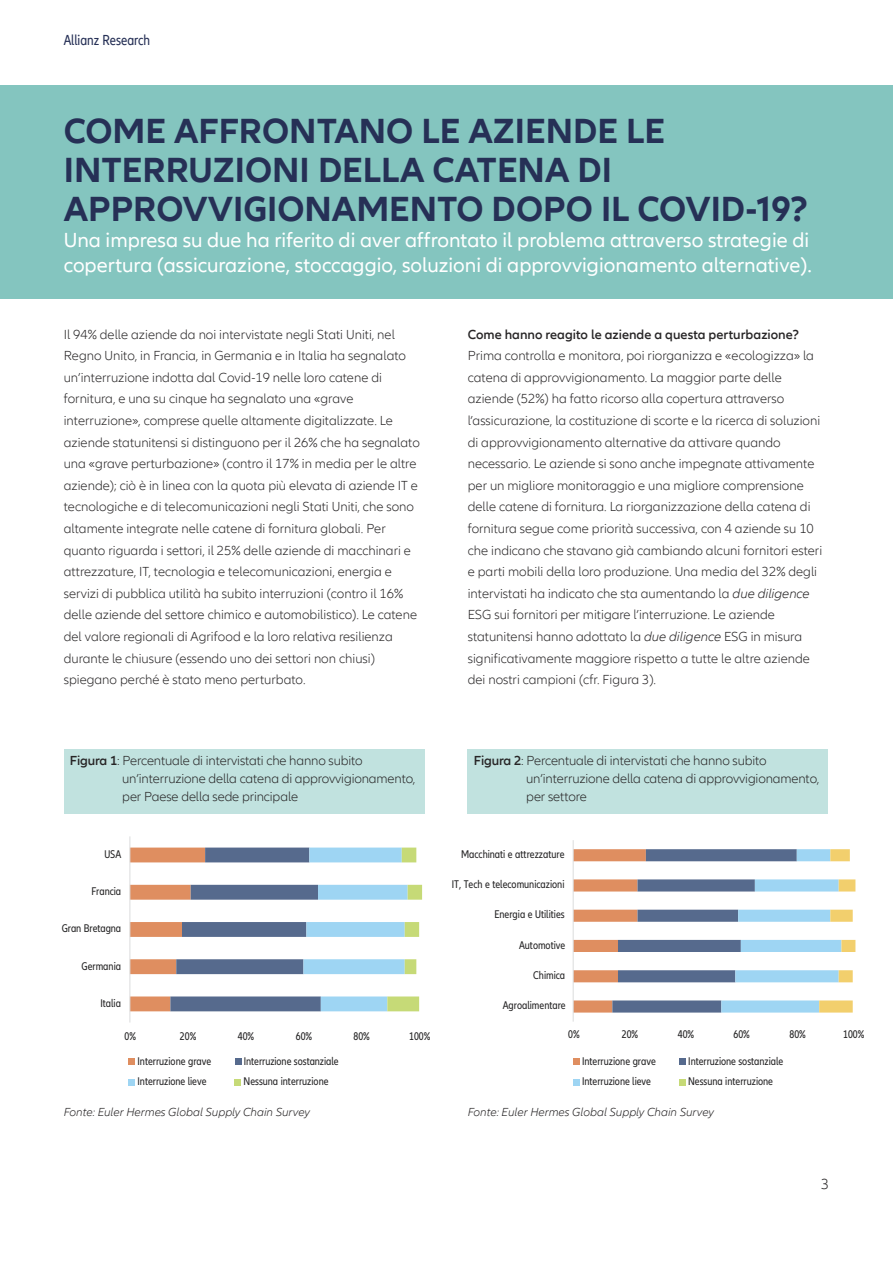
<style>
.page{position:relative;width:893px;height:1263px;background:#fff}
.page>*{position:absolute;margin:0;border:0;box-sizing:border-box;transform-origin:0 0}
.t1{font:700 36px/39px "Allianz Neo";color:#263056}
.t2{font:21px/25.2px "Allianz Neo";color:#fff}
.t3{font:condensed 15px "Allianz Neo";color:#263056}
.t4{font:300 15px "Allianz Neo";color:#272526}
.t5{font:300 13.5px/21.6px "Allianz Neo";color:#272526}
.t6{font:italic 300 12px "Allianz Neo";color:#272526}
.t7{font:condensed 11.55px "Allianz Neo";color:#262526}
.s1{font-weight:600}
.s2{font-style:italic}
</style>
<div class="page">
<div style="left:0;top:85px;width:893px;height:213px;background:#84c5bf"></div>
<div style="left:64px;top:749px;width:360px;height:65px;background:#c1e2df"></div>
<svg style="left:130px;top:847px;width:292px;height:164px"></svg>
<hr style="left:129px;top:836px;width:1px;height:186px;background:#dbdcdd">
<div style="left:129px;top:1058px;width:6px;height:7px;background:#df8e60"></div>
<div style="left:235px;top:1058px;width:6px;height:7px;background:#566a8d"></div>
<svg style="left:129px;top:1079px;width:6px;height:6px"></svg>
<svg style="left:235px;top:1079px;width:6px;height:6px"></svg>
<div style="left:468px;top:749px;width:360px;height:65px;background:#c1e2df"></div>
<div style="left:573px;top:1058px;width:6px;height:7px;background:#df8e60"></div>
<div style="left:679px;top:1058px;width:7px;height:7px;background:#566a8d"></div>
<svg style="left:573px;top:1079px;width:6px;height:6px"></svg>
<svg style="left:679px;top:1079px;width:6px;height:6px"></svg>
<svg style="left:574px;top:849px;width:281px;height:163px"></svg>
<hr style="left:573px;top:840px;width:1px;height:182px;background:#dbdcdd">
<p class="t3" style="left:64px;top:31px;width:88px">Allianz Research</p>
<p class="t1" style="left:64px;top:112px;width:746px">COME AFFRONTANO LE AZIENDE LE<br>INTERRUZIONI DELLA CATENA DI<br>APPROVVIGIONAMENTO DOPO IL COVID-19?</p>
<p class="t2" style="left:64px;top:227px;width:749px">Una impresa su due ha riferito di aver affrontato il problema attraverso strategie di copertura (assicurazione, stoccaggio, soluzioni di approvvigionamento alternative).</p>
<p class="t5" style="left:64px;top:323px;width:358px">Il 94% delle aziende da noi intervistate negli Stati Uniti, nel Regno Unito, in Francia, in Germania e in Italia ha segnalato un’interruzione indotta dal Covid-19 nelle loro catene di fornitura, e una su cinque ha segnalato una «grave interruzione», comprese quelle altamente digitalizzate. Le aziende statunitensi si distinguono per il 26% che ha segnalato una «grave perturbazione» (contro il 17% in media per le altre aziende); ciò è in linea con la quota più elevata di aziende IT e tecnologiche e di telecomunicazioni negli Stati Uniti, che sono altamente integrate nelle catene di fornitura globali. Per quanto riguarda i settori, il 25% delle aziende di macchinari e attrezzature, IT, tecnologia e telecomunicazioni, energia e servizi di pubblica utilità ha subito interruzioni (contro il 16% delle aziende del settore chimico e automobilistico). Le catene del valore regionali di Agrifood e la loro relativa resilienza durante le chiusure (essendo uno dei settori non chiusi) spiegano perché è stato meno perturbato.</p>
<p class="t5" style="left:468px;top:323px;width:356px"><span class="s1">Come hanno reagito le aziende a questa perturbazione?<br></span>Prima controlla e monitora, poi riorganizza e «ecologizza» la catena di approvvigionamento. La maggior parte delle aziende (52%) ha fatto ricorso alla copertura attraverso l’assicurazione, la costituzione di scorte e la ricerca di soluzioni di approvvigionamento alternative da attivare quando necessario. Le aziende si sono anche impegnate attivamente per un migliore monitoraggio e una migliore comprensione delle catene di fornitura. La riorganizzazione della catena di fornitura segue come priorità successiva, con 4 aziende su 10 che indicano che stavano già cambiando alcuni fornitori esteri e parti mobili della loro produzione. Una media del 32% degli intervistati ha indicato che sta aumentando la <span class="s2">due diligence </span>ESG sui fornitori per mitigare l’interruzione. Le aziende statunitensi hanno adottato la <span class="s2">due diligence</span> ESG in misura significativamente maggiore rispetto a tutte le altre aziende dei nostri campioni (cfr. Figura 3).</p>
<p class="t5" style="left:122px;top:752px;width:295px;line-height:18px;text-indent:-52px"><span class="s1">Figura 1</span>: Percentuale di intervistati che hanno subito un’interruzione della catena di approvvigionamento, per Paese della sede principale</p>
<p class="t7" style="left:104px;top:850px;width:18px">USA</p>
<p class="t7" style="left:91px;top:887px;width:31px">Francia</p>
<p class="t7" style="left:62px;top:924px;width:61px">Gran Bretagna</p>
<p class="t7" style="left:82px;top:961px;width:41px">Germania</p>
<p class="t7" style="left:100px;top:999px;width:22px">Italia</p>
<p class="t7" style="left:124px;top:1032px;width:13px">0%</p>
<p class="t7" style="left:180px;top:1032px;width:18px">20%</p>
<p class="t7" style="left:238px;top:1032px;width:18px">40%</p>
<p class="t7" style="left:296px;top:1032px;width:18px">60%</p>
<p class="t7" style="left:354px;top:1032px;width:18px">80%</p>
<p class="t7" style="left:409px;top:1032px;width:23px">100%</p>
<p class="t7" style="left:138px;top:1056px;width:75px">Interruzione grave</p>
<p class="t7" style="left:244px;top:1056px;width:96px">Interruzione sostanziale</p>
<p class="t7" style="left:138px;top:1077px;width:70px">Interruzione lieve</p>
<p class="t7" style="left:244px;top:1077px;width:86px">Nessuna interruzione</p>
<p class="t6" style="left:64px;top:1104px;width:248px">Fonte: Euler Hermes Global Supply Chain Survey</p>
<p class="t5" style="left:526px;top:752px;width:295px;line-height:18px;text-indent:-52px"><span class="s1">Figura 2</span>: Percentuale di intervistati che hanno subito un’interruzione della catena di approvvigionamento, per settore</p>
<p class="t7" style="left:461px;top:850px;width:105px">Macchinati e attrezzature</p>
<p class="t7" style="left:452px;top:880px;width:114px">IT, Tech e telecomunicazioni</p>
<p class="t7" style="left:494px;top:910px;width:72px">Energia e Utilities</p>
<p class="t7" style="left:519px;top:941px;width:48px">Automotive</p>
<p class="t7" style="left:533px;top:971px;width:34px">Chimica</p>
<p class="t7" style="left:503px;top:1001px;width:65px">Agroalimentare</p>
<p class="t7" style="left:568px;top:1030px;width:13px">0%</p>
<p class="t7" style="left:622px;top:1030px;width:18px">20%</p>
<p class="t7" style="left:678px;top:1030px;width:18px">40%</p>
<p class="t7" style="left:734px;top:1030px;width:18px">60%</p>
<p class="t7" style="left:789px;top:1030px;width:18px">80%</p>
<p class="t7" style="left:843px;top:1030px;width:23px">100%</p>
<p class="t7" style="left:582px;top:1056px;width:75px">Interruzione grave</p>
<p class="t7" style="left:688px;top:1056px;width:96px">Interruzione sostanziale</p>
<p class="t7" style="left:582px;top:1077px;width:70px">Interruzione lieve</p>
<p class="t7" style="left:688px;top:1077px;width:86px">Nessuna interruzione</p>
<p class="t6" style="left:468px;top:1104px;width:248px">Fonte: Euler Hermes Global Supply Chain Survey</p>
<p class="t4" style="left:821px;top:1175px;width:10px">3</p>
</div>
